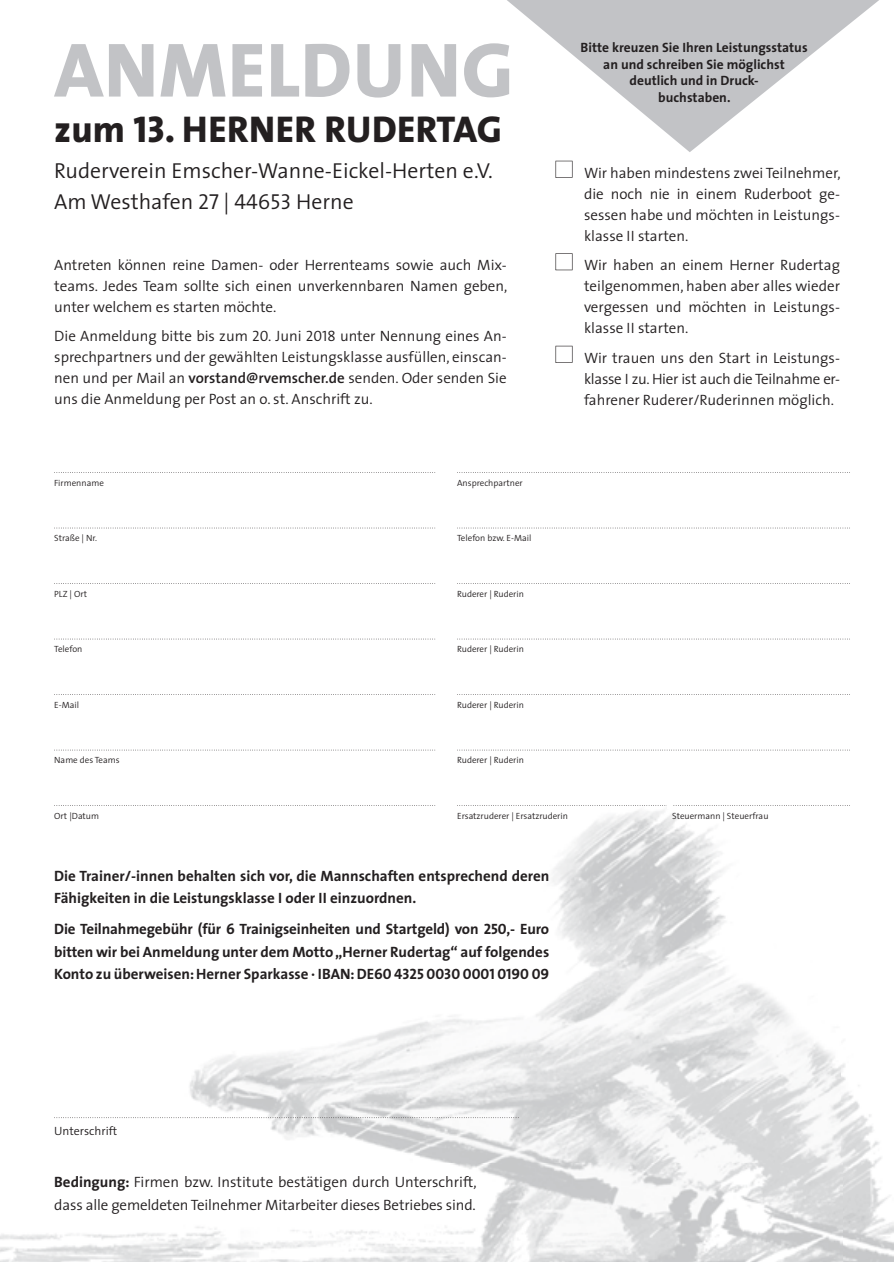
<style>
.page{position:relative;width:894px;height:1262px;background:#fff}
.page>*{position:absolute;margin:0;border:0;box-sizing:border-box;transform-origin:0 0}
.t1{font:77.7px "The Sans Extra Bold Caps";letter-spacing:.01em;color:#c2c3c6}
.t2{font:37.5px "The Sans Extra Bold Caps";letter-spacing:.005em;color:#231f20}
.t3{font:300 21.75px/31.7px "The Sans";color:#231f20}
.t4{font:300 15px/21px "The Sans";color:#231f20;text-align:justify}
.t5{font:700 15px/22.5px "The Sans";color:#231f20}
.t6{font:700 13.5px/16.5px "The Sans";color:#231f20;text-align:center}
.t7{font:300 12px "The Sans";color:#231f20}
.t8{font:300 9px "The Sans";color:#231f20}
.s1{font-family:"The Sans";font-weight:800}
.s2{font-family:"The Sans Semi Light Caps";font-weight:400}
.s3{font-weight:600}
.s4{font-family:"The Sans Bold Caps";font-weight:400}
.s5{font-weight:700}
</style>
<div class="page">
<img style="left:0;top:805px;width:893px;height:457px">
<svg style="left:54px;top:472px;width:381px;height:1px"></svg>
<svg style="left:54px;top:528px;width:381px;height:1px"></svg>
<svg style="left:54px;top:583px;width:381px;height:1px"></svg>
<svg style="left:54px;top:639px;width:381px;height:1px"></svg>
<svg style="left:54px;top:694px;width:381px;height:1px"></svg>
<svg style="left:54px;top:750px;width:381px;height:1px"></svg>
<svg style="left:54px;top:805px;width:381px;height:1px"></svg>
<svg style="left:54px;top:1117px;width:464px;height:1px"></svg>
<svg style="left:555px;top:161px;width:17px;height:17px"></svg>
<svg style="left:555px;top:253px;width:17px;height:17px"></svg>
<svg style="left:555px;top:346px;width:17px;height:17px"></svg>
<svg style="left:457px;top:472px;width:391px;height:1px"></svg>
<svg style="left:457px;top:528px;width:391px;height:1px"></svg>
<svg style="left:457px;top:583px;width:391px;height:1px"></svg>
<svg style="left:457px;top:639px;width:391px;height:1px"></svg>
<svg style="left:457px;top:694px;width:391px;height:1px"></svg>
<svg style="left:457px;top:750px;width:391px;height:1px"></svg>
<svg style="left:457px;top:805px;width:392px;height:1px"></svg>
<svg style="left:507px;top:0;width:372px;height:152px"></svg>
<div style="left:666px;top:797px;width:6px;height:12px;background:#fff"></div>
<h1 class="t1" style="left:54px;top:5px;width:460px">ANMELDUNG</h1>
<h2 class="t2" style="left:54px;top:98px;width:449px"><span class="s1">zum</span> 13. HERNER RUDERTAG</h2>
<h3 class="t3" style="left:54px;top:154px;width:440px">Ruderverein Emscher-Wanne-Eickel-Herten e.V.<br>Am Westhafen <span class="s2">27 | 44653</span> Herne</h3>
<p class="t4" style="left:54px;top:254px;width:454px">Antreten können reine Damen- oder Herrenteams sowie auch Mix&shy;teams. Jedes Team sollte sich einen unverkennbaren Namen geben, unter welchem es starten möchte.</p>
<p class="t4" style="left:54px;top:325px;width:453px">Die Anmeldung bitte bis zum <span class="s2">20.</span> Juni <span class="s2">2018</span> unter Nennung eines An&shy;sprechpartners und der gewählten Leistungsklasse ausfüllen, einscan&shy;nen und per Mail an <span class="s3">vorstand@rvemscher.de</span> senden. Oder senden Sie uns die Anmeldung per Post an o. st. Anschrift zu.</p>
<p class="t8" style="left:54px;top:475px;width:51px">Firmenname</p>
<p class="t8" style="left:457px;top:475px;width:67px">Ansprechpartner</p>
<p class="t8" style="left:54px;top:531px;width:44px">Straße | Nr.</p>
<p class="t8" style="left:457px;top:531px;width:76px">Telefon bzw. E-Mail</p>
<p class="t8" style="left:54px;top:586px;width:34px">PLZ | Ort</p>
<p class="t8" style="left:457px;top:586px;width:68px">Ruderer | Ruderin</p>
<p class="t8" style="left:54px;top:642px;width:30px">Telefon</p>
<p class="t8" style="left:457px;top:642px;width:68px">Ruderer | Ruderin</p>
<p class="t8" style="left:54px;top:697px;width:26px">E-Mail</p>
<p class="t8" style="left:457px;top:697px;width:68px">Ruderer | Ruderin</p>
<p class="t8" style="left:54px;top:753px;width:67px">Name des Teams</p>
<p class="t8" style="left:457px;top:753px;width:68px">Ruderer | Ruderin</p>
<p class="t6" style="left:580px;top:39px;width:228px">Bitte kreuzen Sie Ihren Leistungsstatus an und schreiben Sie möglichst deutlich und in Druck-<br>buchstaben.</p>
<p class="t4" style="left:583px;top:162px;width:258px">Wir haben mindestens zwei Teilnehmer, die noch nie in einem Ruderboot ge&shy;sessen habe und möchten in Leistungs&shy;klasse II starten.</p>
<p class="t4" style="left:583px;top:254px;width:257px">Wir haben an einem Herner Rudertag teilgenommen, haben aber alles wieder vergessen und möchten in Leistungs&shy;klasse II starten.</p>
<p class="t4" style="left:583px;top:347px;width:257px">Wir trauen uns den Start in Leistungs&shy;klasse I zu. Hier ist auch die Teilnahme er&shy;fahrener Ruderer/Ruderinnen möglich.</p>
<p class="t8" style="left:54px;top:808px;width:46px">Ort |Datum</p>
<p class="t8" style="left:457px;top:808px;width:112px">Ersatzruderer | Ersatzruderin</p>
<p class="t8" style="left:671px;top:808px;width:98px">Steuermann | Steuerfrau</p>
<p class="t5" style="left:54px;top:864px;width:496px">Die Trainer/-innen behalten sich vor, die Mannschaften entsprechend deren<br>Fähigkeiten in die Leistungsklasse I oder II einzuordnen.</p>
<p class="t5" style="left:54px;top:917px;width:496px;text-align:justify">Die Teilnahmegebühr (für 6 Trainigseinheiten und Startgeld) von <span class="s4">250</span>,- Euro bitten wir bei Anmeldung unter dem Motto „Herner Rudertag“ auf folgendes Konto zu überweisen: Herner Sparkasse · IBAN: <span class="s4">DE60 4325 0030 0001 0190 09</span></p>
<p class="t7" style="left:54px;top:1121px;width:64px">Unterschrift</p>
<p class="t4" style="left:54px;top:1170px;width:424px;line-height:22.5px"><span class="s5">Bedingung:</span> Firmen bzw. Institute bestätigen durch Unterschrift, dass alle gemeldeten Teilnehmer Mitarbeiter dieses Betriebes sind.</p>
</div>
